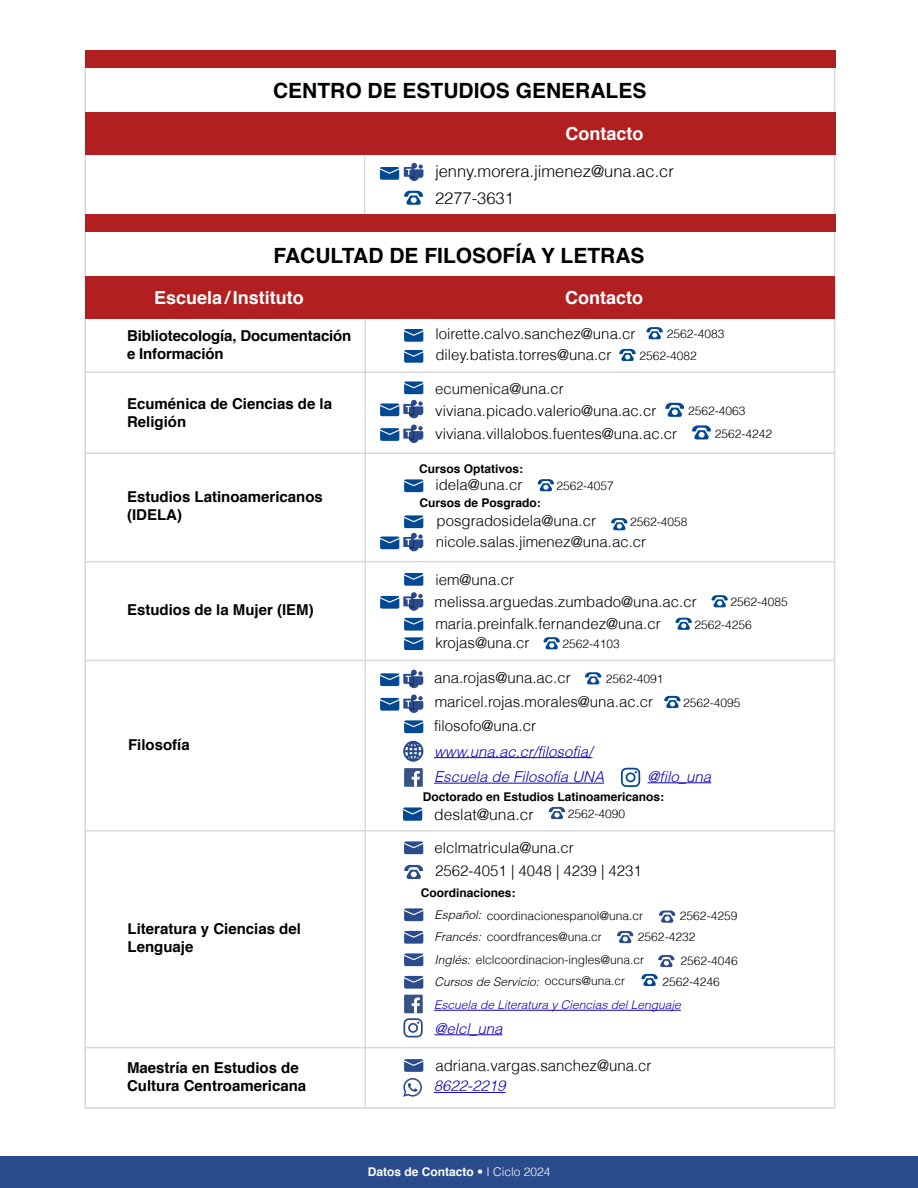
<style>
.page{position:relative;width:918px;height:1188px;background:#fff}
.page>*{position:absolute;margin:0;border:0;box-sizing:border-box;transform-origin:0 0}
.t1{font:700 21px "Helvetica";color:#000}
.t2{font:700 18px "Helvetica";color:#fff}
.t3{font:300 16.5px "Helvetica";color:#000}
.t4{font:300 15.6px "Helvetica";color:#000;scale:.96 1}
.t5{font:300 15.6px "Helvetica";color:#000}
.t6{font:300 15px/21.9px "Helvetica";color:#000}
.t7{font:700 15px/18px "Helvetica";color:#000}
.t8{font:italic 300 15px "Helvetica";color:#0e00b9}
.t9{font:300 12px/21px "Helvetica";color:#000}
.t10{font:700 12px "Helvetica";color:#000}
.t11{font:italic 300 12px/22.5px "Helvetica";color:#000}
.t12{font:italic 300 12px "Helvetica";color:#0e00b9}
.t13{font:700 12px "Helvetica";color:#fff}
.s1{font-weight:300}
</style>
<div class="page">
<div style="left:0;top:1156px;width:918px;height:32px;background:#2a4b8c"></div>
<hr style="left:364px;top:117px;width:1px;height:106px;background:#d9d9d9">
<div style="left:85px;top:112px;width:751px;height:42px;background:#b11f21"></div>
<div style="left:85px;top:50px;width:751px;height:17px;background:#b11f21"></div>
<hr style="left:365px;top:286px;width:1px;height:822px;background:#d9d9d9">
<hr style="left:85px;top:561px;width:749px;height:1px;background:#d9d9d9">
<hr style="left:85px;top:660px;width:749px;height:1px;background:#d9d9d9">
<hr style="left:85px;top:830px;width:750px;height:1px;background:#d9d9d9">
<hr style="left:85px;top:372px;width:750px;height:1px;background:#d9d9d9">
<div style="left:85px;top:277px;width:750px;height:42px;background:#b11f21"></div>
<div style="left:85px;top:215px;width:751px;height:17px;background:#b11f21"></div>
<svg style="left:619px;top:349px;width:17px;height:12px"></svg>
<svg style="left:646px;top:327px;width:17px;height:12px"></svg>
<svg style="left:404px;top:191px;width:19px;height:14px"></svg>
<svg style="left:404px;top:865px;width:19px;height:14px"></svg>
<svg style="left:380px;top:163px;width:43px;height:18px"></svg>
<svg style="left:404px;top:329px;width:19px;height:13px"></svg>
<svg style="left:404px;top:350px;width:19px;height:13px"></svg>
<svg style="left:404px;top:381px;width:19px;height:13px"></svg>
<svg style="left:404px;top:479px;width:19px;height:13px"></svg>
<svg style="left:404px;top:573px;width:19px;height:13px"></svg>
<svg style="left:404px;top:618px;width:19px;height:13px"></svg>
<svg style="left:711px;top:595px;width:17px;height:12px"></svg>
<svg style="left:675px;top:618px;width:17px;height:12px"></svg>
<svg style="left:543px;top:637px;width:17px;height:12px"></svg>
<svg style="left:380px;top:670px;width:43px;height:18px"></svg>
<svg style="left:380px;top:694px;width:43px;height:19px"></svg>
<svg style="left:404px;top:720px;width:19px;height:13px"></svg>
<svg style="left:404px;top:841px;width:19px;height:13px"></svg>
<svg style="left:659px;top:911px;width:17px;height:12px"></svg>
<svg style="left:617px;top:931px;width:17px;height:12px"></svg>
<svg style="left:658px;top:955px;width:17px;height:12px"></svg>
<svg style="left:641px;top:974px;width:17px;height:12px"></svg>
<svg style="left:585px;top:672px;width:17px;height:12px"></svg>
<svg style="left:664px;top:696px;width:17px;height:12px"></svg>
<div style="left:404px;top:768px;width:19px;height:19px;background:#395185"></div>
<svg style="left:412px;top:771px;width:8px;height:16px"></svg>
<hr style="left:434px;top:783px;width:170px;height:1px;background:#0e00b9">
<svg style="left:611px;top:518px;width:17px;height:12px"></svg>
<svg style="left:403px;top:741px;width:20px;height:21px"></svg>
<hr style="left:434px;top:757px;width:158px;height:1px;background:#0e00b9">
<hr style="left:434px;top:1092px;width:72px;height:1px;background:#0e00b9">
<hr style="left:85px;top:1047px;width:750px;height:1px;background:#d9d9d9">
<svg style="left:380px;top:515px;width:43px;height:36px"></svg>
<svg style="left:380px;top:592px;width:43px;height:19px"></svg>
<svg style="left:404px;top:1059px;width:19px;height:13px"></svg>
<svg style="left:621px;top:768px;width:19px;height:19px"></svg>
<hr style="left:648px;top:782px;width:63px;height:1px;background:#0e00b9">
<svg style="left:665px;top:403px;width:19px;height:14px"></svg>
<svg style="left:692px;top:425px;width:19px;height:14px"></svg>
<svg style="left:380px;top:424px;width:43px;height:19px"></svg>
<svg style="left:380px;top:400px;width:43px;height:18px"></svg>
<svg style="left:537px;top:479px;width:17px;height:12px"></svg>
<svg style="left:404px;top:976px;width:19px;height:13px"></svg>
<svg style="left:404px;top:953px;width:19px;height:13px"></svg>
<svg style="left:404px;top:931px;width:19px;height:13px"></svg>
<svg style="left:404px;top:908px;width:19px;height:13px"></svg>
<div style="left:404px;top:995px;width:19px;height:18px;background:#395185"></div>
<hr style="left:434px;top:1010px;width:247px;height:1px;background:#0e00b9">
<svg style="left:403px;top:997px;width:20px;height:41px"></svg>
<hr style="left:435px;top:1034px;width:67px;height:1px;background:#0e00b9">
<svg style="left:403px;top:807px;width:19px;height:14px"></svg>
<svg style="left:549px;top:807px;width:16px;height:12px"></svg>
<hr style="left:85px;top:453px;width:750px;height:1px;background:#d9d9d9">
<svg style="left:404px;top:637px;width:19px;height:13px"></svg>
<svg style="left:403px;top:1078px;width:19px;height:19px"></svg>
<h1 class="t1" style="left:273px;top:74px;width:375px">CENTRO DE ESTUDIOS GENERALES</h1>
<p class="t2" style="left:566px;top:119px;width:79px">Contacto</p>
<p class="t3" style="left:435px;top:161px;width:240px">jenny.morera.jimenez@una.ac.cr</p>
<p class="t3" style="left:435px;top:188px;width:80px">2277-3631</p>
<h1 class="t1" style="left:273px;top:239px;width:373px">FACULTAD DE FILOSOFÍA Y LETRAS</h1>
<p class="t2" style="left:154px;top:284px;width:151px">Escuela / Instituto</p>
<p class="t2" style="left:565px;top:284px;width:79px">Contacto</p>
<p class="t6" style="left:435px;top:322px;width:202px">loirette.calvo.sanchez@una.cr</p>
<p class="t9" style="left:640px;top:323px;width:86px;line-height:21.8px;text-indent:27px">2562-4083<br>2562-4082</p>
<p class="t7" style="left:127px;top:327px;width:226px">Bibliotecología, Documentación e Información</p>
<p class="t6" style="left:435px;top:343px;width:178px">diley.batista.torres@una.cr</p>
<p class="t6" style="left:435px;top:377px;width:130px">ecumenica@una.cr</p>
<p class="t6" style="left:435px;top:422px;width:244px">viviana.villalobos.fuentes@una.ac.cr</p>
<p class="t7" style="left:127px;top:395px;width:207px">Ecuménica de Ciencias de la<br>Religión</p>
<p class="t6" style="left:435px;top:400px;width:223px">viviana.picado.valerio@una.ac.cr</p>
<p class="t10" style="left:419px;top:459px;width:106px">Cursos Optativos:</p>
<p class="t9" style="left:715px;top:399px;width:59px;line-height:22.6px;text-indent:-27px">2562-4063<br>2562-4242</p>
<p class="t7" style="left:127px;top:488px;width:197px">Estudios Latinoamericanos (IDELA)</p>
<p class="t7" style="left:127px;top:601px;width:188px">Estudios de la Mujer (IEM)</p>
<p class="t7" style="left:128px;top:736px;width:63px">Filosofía</p>
<p class="t7" style="left:128px;top:920px;width:175px">Literatura y Ciencias del<br>Lenguaje</p>
<p class="t6" style="left:435px;top:474px;width:89px">idela@una.cr</p>
<p class="t10" style="left:420px;top:494px;width:123px">Cursos de Posgrado:</p>
<p class="t9" style="left:557px;top:475px;width:59px">2562-4057</p>
<p class="t6" style="left:437px;top:510px;width:161px">posgradosidela@una.cr</p>
<p class="t9" style="left:630px;top:511px;width:59px">2562-4058</p>
<p class="t6" style="left:436px;top:531px;width:212px">nicole.salas.jimenez@una.ac.cr</p>
<p class="t6" style="left:435px;top:569px;width:264px">iem@una.cr melissa.arguedas.zumbado@una.ac.cr maria.preinfalk.fernandez@una.cr</p>
<p class="t9" style="left:730px;top:591px;width:59px">2562-4085</p>
<p class="t9" style="left:694px;top:614px;width:59px">2562-4256</p>
<p class="t6" style="left:435px;top:632px;width:96px">krojas@una.cr</p>
<p class="t9" style="left:562px;top:633px;width:59px">2562-4103</p>
<p class="t6" style="left:434px;top:667px;width:138px">ana.rojas@una.ac.cr</p>
<p class="t6" style="left:434px;top:715px;width:104px">filosofo@una.cr</p>
<p class="t9" style="left:606px;top:669px;width:59px">2562-4091</p>
<p class="t6" style="left:435px;top:690px;width:220px">maricel.rojas.morales@una.ac.cr</p>
<p class="t8" style="left:434px;top:742px;width:160px">www.una.ac.cr/filosofia/</p>
<p class="t9" style="left:683px;top:692px;width:59px">2562-4095</p>
<p class="t8" style="left:434px;top:767px;width:172px">Escuela de Filosofía UNA</p>
<p class="t8" style="left:648px;top:767px;width:65px">@filo_una</p>
<p class="t10" style="left:423px;top:787px;width:243px">Doctorado en Estudios Latinoamericanos:</p>
<p class="t5" style="left:434px;top:804px;width:101px">deslat@una.cr</p>
<p class="t9" style="left:568px;top:803px;width:59px">2562-4090</p>
<p class="t6" style="left:434px;top:836px;width:141px">elclmatricula@una.cr</p>
<p class="t10" style="left:421px;top:883px;width:96px">Coordinaciones:</p>
<p class="t11" style="left:434px;top:903px;width:106px">Español:<br>Francés:<br>Inglés:<br>Cursos de Servicio:</p>
<p class="t6" style="left:435px;top:860px;width:208px">2562-4051 | 4048 | 4239 | 4231</p>
<p class="t9" style="left:487px;top:905px;width:158px">coordinacionespanol@una.cr coordfrances@una.cr</p>
<p class="t9" style="left:545px;top:949px;width:101px;line-height:21.6px;text-indent:-69px">elclcoordinacion-ingles@una.cr occurs@una.cr</p>
<p class="t9" style="left:638px;top:906px;width:101px;line-height:20.4px;text-indent:42px">2562-4259<br>2562-4232</p>
<p class="t9" style="left:662px;top:950px;width:77px;text-indent:18px">2562-4046<br>2562-4246</p>
<p class="t12" style="left:434px;top:998px;width:248px">Escuela de Literatura y Ciencias del Lenguaje</p>
<p class="t8" style="left:435px;top:1019px;width:69px">@elcl_una</p>
<p class="t7" style="left:127px;top:1059px;width:181px">Maestría en Estudios de<br>Cultura Centroamericana</p>
<p class="t4" style="left:435px;top:1055px;width:227px">adriana.vargas.sanchez@una.cr</p>
<p class="t8" style="left:434px;top:1077px;width:73px">8622-2219</p>
<p class="t13" style="left:368px;top:1162px;width:184px">Datos de Contacto <span class="s1">• I Ciclo 2024</span></p>
</div>
